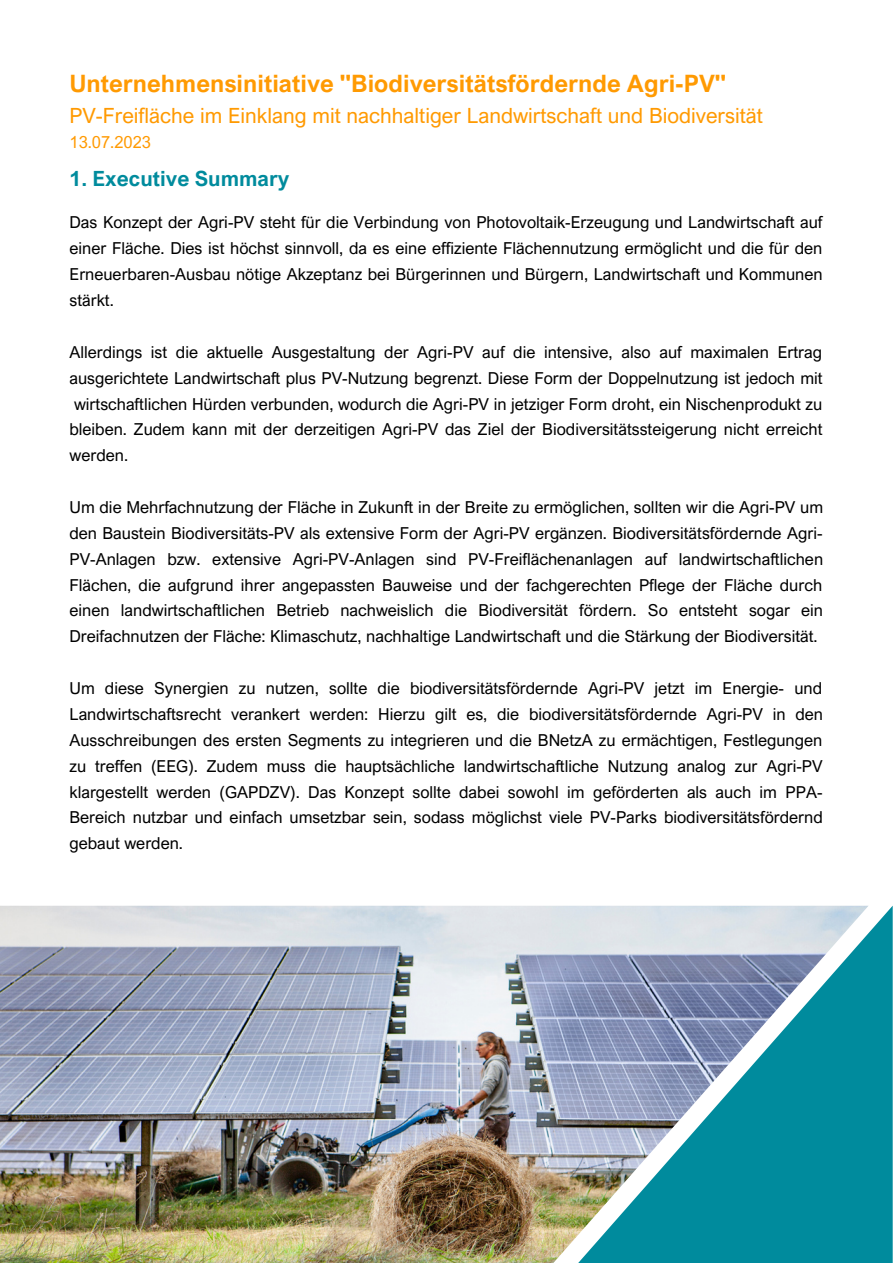
<style>
.page{position:relative;width:893px;height:1264px;background:#fff}
.page>*{position:absolute;margin:0;border:0;box-sizing:border-box;transform-origin:0 0}
.t1{font:700 24px "Arial Nova";color:#ff9a02}
.t2{font:21px "Arial Nova";color:#ff9a02}
.t3{font:700 21px "Arial Nova";color:#008b9d}
.t4{font:16.5px/25.8px "Arial Nova";color:#000;text-align:justify}
.t5{font:16.5px "Arial Nova";color:#ff9a02}
</style>
<div class="page">
<img style="left:0;top:905px;width:376px;height:357px">
<img style="left:376px;top:905px;width:516px;height:357px">
<p class="t1" style="left:69px;top:69px;width:658px">Unternehmensinitiative "Biodiversitätsfördernde Agri-PV"</p>
<p class="t2" style="left:69px;top:102px;width:695px">PV-Freifläche im Einklang mit nachhaltiger Landwirtschaft und Biodiversität</p>
<p class="t5" style="left:69px;top:132px;width:83px">13.07.2023</p>
<p class="t3" style="left:69px;top:166px;width:221px">1. Executive Summary</p>
<p class="t4" style="left:69px;top:209px;width:754px">Das Konzept der Agri-PV steht für die Verbindung von Photovoltaik-Erzeugung und Landwirtschaft auf einer Fläche. Dies ist höchst sinnvoll, da es eine effiziente Flächennutzung ermöglicht und die für den Erneuerbaren-Ausbau nötige Akzeptanz bei Bürgerinnen und Bürgern, Landwirtschaft und Kommunen stärkt.</p>
<p class="t4" style="left:69px;top:338px;width:754px">Allerdings ist die aktuelle Ausgestaltung der Agri-PV auf die intensive, also auf maximalen Ertrag ausgerichtete Landwirtschaft plus PV-Nutzung begrenzt. Diese Form der Doppelnutzung ist jedoch mit wirtschaftlichen Hürden verbunden, wodurch die Agri-PV in jetziger Form droht, ein Nischenprodukt zu bleiben. Zudem kann mit der derzeitigen Agri-PV das Ziel der Biodiversitätssteigerung nicht erreicht werden.</p>
<p class="t4" style="left:69px;top:494px;width:755px">Um die Mehrfachnutzung der Fläche in Zukunft in der Breite zu ermöglichen, sollten wir die Agri-PV um den Baustein Biodiversitäts-PV als extensive Form der Agri-PV ergänzen. Biodiversitätsfördernde Agri-PV-Anlagen bzw. extensive Agri-PV-Anlagen sind PV-Freiflächenanlagen auf landwirtschaftlichen Flächen, die aufgrund ihrer angepassten Bauweise und der fachgerechten Pflege der Fläche durch einen landwirtschaftlichen Betrieb nachweislich die Biodiversität fördern. So entsteht sogar ein Dreifachnutzen der Fläche: Klimaschutz, nachhaltige Landwirtschaft und die Stärkung der Biodiversität.</p>
<p class="t4" style="left:69px;top:675px;width:755px">Um diese Synergien zu nutzen, sollte die biodiversitätsfördernde Agri-PV jetzt im Energie- und Landwirtschaftsrecht verankert werden: Hierzu gilt es, die biodiversitätsfördernde Agri-PV in den Ausschreibungen des ersten Segments zu integrieren und die BNetzA zu ermächtigen, Festlegungen zu treffen (EEG). Zudem muss die hauptsächliche landwirtschaftliche Nutzung analog zur Agri-PV klargestellt werden (GAPDZV). Das Konzept sollte dabei sowohl im geförderten als auch im PPA-Bereich nutzbar und einfach umsetzbar sein, sodass möglichst viele PV-Parks biodiversitätsfördernd gebaut werden.</p>
</div>
